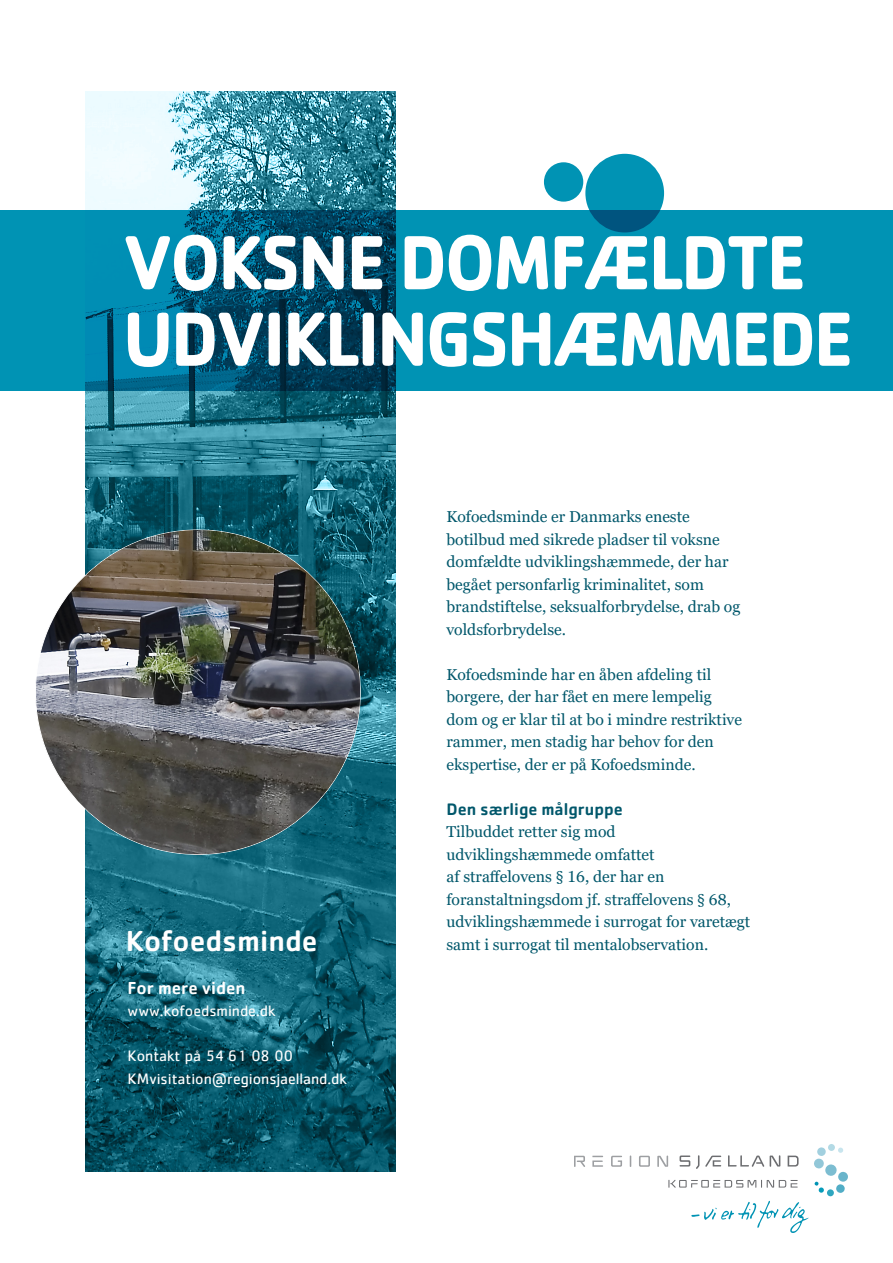
<style>
.page{position:relative;width:893px;height:1263px;background:#fff}
.page>*{position:absolute;margin:0;border:0;box-sizing:border-box;transform-origin:0 0}
.t1{font:700 79.5px/76.5px "Cachet Std";letter-spacing:-.03em;color:#fff;scale:.9 1}
.t2{font:500 30px "Cachet Std";color:#fff}
.t3{font:500 18px "Cachet Std";color:#fff}
.t4{font:500 17.25px "Cachet Std";color:#00576b}
.t5{font:15.75px/22.5px "Georgia Pro";color:#00576b}
.t6{font:15.75px/22.5px "Cachet Std";color:#fff}
</style>
<div class="page">
<div style="left:585px;top:154px;width:79px;height:78px;background:#0093b4;border-radius:50%"></div>
<div style="left:544px;top:162px;width:39px;height:40px;background:#0093b4;border-radius:50%"></div>
<img style="left:85px;top:91px;width:310px;height:1080px">
<svg style="left:0;top:210px;width:893px;height:180px;fill:#0093b4"></svg>
<img style="left:35px;top:529px;width:326px;height:326px;border-radius:163px">
<div style="left:825px;top:1164px;width:12px;height:12px;background:#7cbdd1;border-radius:5px"></div>
<div style="left:828px;top:1144px;width:7px;height:7px;background:#b3dae5;border-radius:50%"></div>
<div style="left:817px;top:1147px;width:9px;height:9px;background:#a2d0df;border-radius:50%"></div>
<svg style="left:814px;top:1158px;width:10px;height:11px"></svg>
<svg style="left:838px;top:1147px;width:5px;height:6px"></svg>
<div style="left:827px;top:1189px;width:7px;height:7px;background:#2ea6bf;border-radius:50%"></div>
<div style="left:836px;top:1184px;width:9px;height:9px;background:#51adc6;border-radius:50%"></div>
<svg style="left:838px;top:1171px;width:10px;height:11px"></svg>
<svg style="left:814px;top:1181px;width:10px;height:12px"></svg>
<svg style="left:639px;top:1156px;width:11px;height:11px"></svg>
<svg style="left:630px;top:1155px;width:1px;height:12px"></svg>
<svg style="left:574px;top:1156px;width:11px;height:11px"></svg>
<svg style="left:611px;top:1156px;width:11px;height:11px"></svg>
<svg style="left:657px;top:1155px;width:11px;height:12px"></svg>
<svg style="left:592px;top:1156px;width:11px;height:11px"></svg>
<svg style="left:680px;top:1155px;width:10px;height:11px"></svg>
<svg style="left:696px;top:1155px;width:3px;height:14px"></svg>
<svg style="left:770px;top:1155px;width:10px;height:12px"></svg>
<svg style="left:788px;top:1155px;width:11px;height:11px"></svg>
<svg style="left:705px;top:1155px;width:16px;height:12px"></svg>
<svg style="left:728px;top:1155px;width:36px;height:12px"></svg>
<svg style="left:668px;top:1180px;width:130px;height:8px"></svg>
<svg style="left:691px;top:1201px;width:117px;height:32px"></svg>
<h1 class="t1" style="left:123px;top:221px;width:813px">VOKSNE DOMFÆLDTE<br>UDVIKLINGSHÆMMEDE</h1>
<h2 class="t2" style="left:126px;top:922px;width:193px">Kofoedsminde</h2>
<p class="t3" style="left:128px;top:976px;width:120px">For mere viden</p>
<p class="t6" style="left:128px;top:999px;width:149px">www.kofoedsminde.dk</p>
<p class="t6" style="left:128px;top:1044px;width:221px">Kontakt på 54 61 08 00<br>KMvisitation@regionsjaelland.dk</p>
<p class="t5" style="left:446px;top:506px;width:295px">Kofoedsminde er Danmarks eneste botilbud med sikrede pladser til voksne domfældte udviklingshæmmede, der har begået personfarlig kriminalitet, som brandstiftelse, seksualforbrydelse, drab og voldsforbrydelse.</p>
<p class="t5" style="left:446px;top:664px;width:297px">Kofoedsminde har en åben afdeling til borgere, der har fået en mere lempelig dom og er klar til at bo i mindre restriktive rammer, men stadig har behov for den ekspertise, der er på Kofoedsminde.</p>
<p class="t4" style="left:446px;top:798px;width:178px">Den særlige målgruppe</p>
<p class="t5" style="left:446px;top:821px;width:305px">Tilbuddet retter sig mod udviklingshæmmede omfattet<br>af straffelovens § 16, der har en foranstaltningsdom jf. straffelovens § 68, udviklingshæmmede i surrogat for varetægt samt i surrogat til mentalobservation.</p>
</div>
